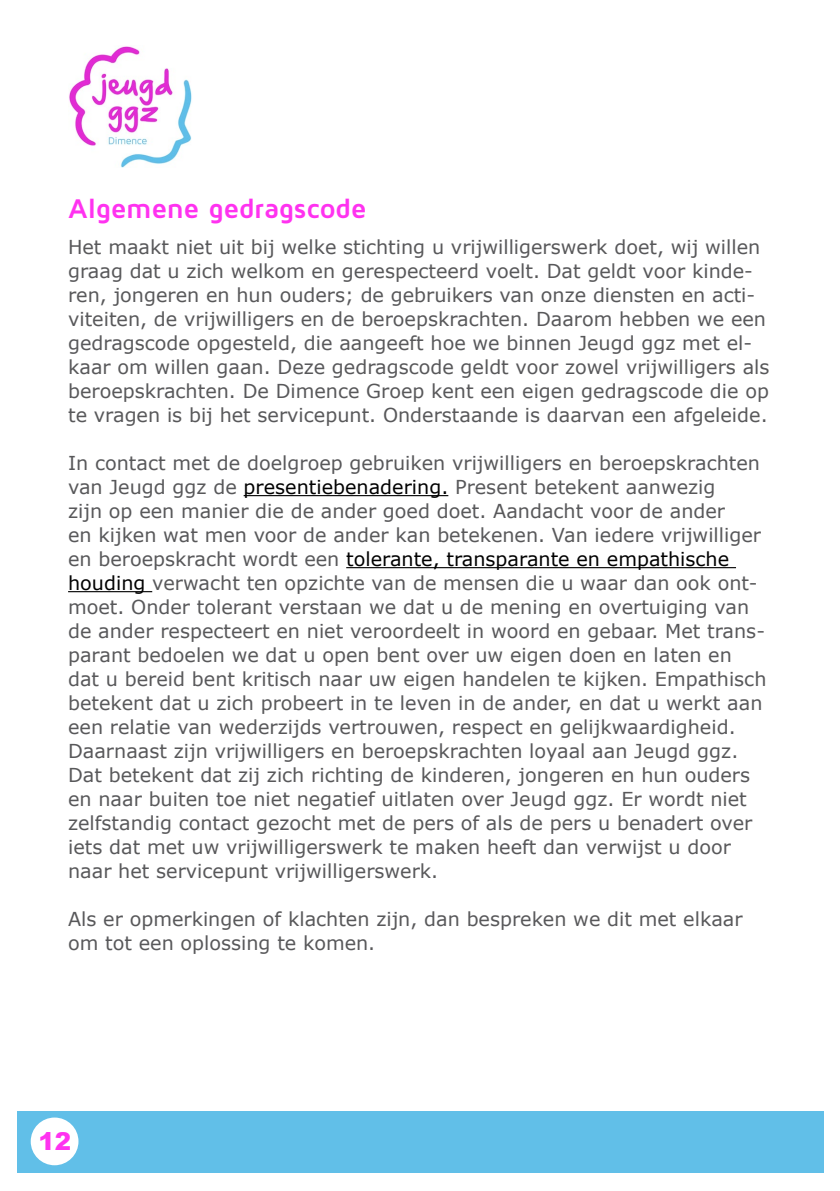
<style>
.page{position:relative;width:840px;height:1191px;background:#fff}
.page>*{position:absolute;margin:0;border:0;box-sizing:border-box;transform-origin:0 0}
.t1{font:700 28px "Maven Pro";letter-spacing:-.01em;color:#ff32f0}
.t2{font:900 24.4px "Arial";color:#ff32f0}
.t3{font:19.2px/24px "Verdana";color:#58585a}
.s1{color:#000}
</style>
<div class="page">
<hr style="left:243px;top:495px;width:205px;height:1px;background:#000">
<hr style="left:346px;top:567px;width:389px;height:1px;background:#000">
<hr style="left:68px;top:591px;width:84px;height:1px;background:#000">
<div style="left:17px;top:1110px;width:805px;height:62px;background:#61bfe8"></div>
<div style="left:31px;top:1117px;width:47px;height:48px;background:#fff;border-radius:50%"></div>
<img style="left:69px;top:46px;width:123px;height:121px">
<h1 class="t1" style="left:68px;top:190px;width:299px">Algemene gedragscode</h1>
<p class="t3" style="left:68px;top:234px;width:702px">Het maakt niet uit bij welke stichting u vrijwilligerswerk doet, wij willen graag dat u zich welkom en gerespecteerd voelt. Dat geldt voor kinde&shy;ren, jongeren en hun ouders; de gebruikers van onze diensten en acti&shy;viteiten, de vrijwilligers en de beroepskrachten. Daarom hebben we een gedragscode opgesteld, die aangeeft hoe we binnen Jeugd ggz met el&shy;kaar om willen gaan. Deze gedragscode geldt voor zowel vrijwilligers als beroepskrachten. De Dimence Groep kent een eigen gedragscode die op te vragen is bij het servicepunt. Onderstaande is daarvan een afgeleide.</p>
<p class="t3" style="left:68px;top:450px;width:699px">In contact met de doelgroep gebruiken vrijwilligers en beroepskrachten van Jeugd ggz de <span class="s1">presentiebenadering.</span> Present betekent aanwezig<br>zijn op een manier die de ander goed doet. Aandacht voor de ander<br>en kijken wat men voor de ander kan betekenen. Van iedere vrijwilliger en beroepskracht wordt een <span class="s1">tolerante, transparante en empathische houding</span> verwacht ten opzichte van de mensen die u waar dan ook ont&shy;moet. Onder tolerant verstaan we dat u de mening en overtuiging van de ander respecteert en niet veroordeelt in woord en gebaar. Met trans&shy;parant bedoelen we dat u open bent over uw eigen doen en laten en dat u bereid bent kritisch naar uw eigen handelen te kijken. Empathisch betekent dat u zich probeert in te leven in de ander, en dat u werkt aan een relatie van wederzijds vertrouwen, respect en gelijkwaardigheid.<br>Daarnaast zijn vrijwilligers en beroepskrachten loyaal aan Jeugd ggz.<br>Dat betekent dat zij zich richting de kinderen, jongeren en hun ouders en naar buiten toe niet negatief uitlaten over Jeugd ggz. Er wordt niet zelfstandig contact gezocht met de pers of als de pers u benadert over iets dat met uw vrijwilligerswerk te maken heeft dan verwijst u door naar het servicepunt vrijwilligerswerk.</p>
<p class="t3" style="left:68px;top:906px;width:675px">Als er opmerkingen of klachten zijn, dan bespreken we dit met elkaar om tot een oplossing te komen.</p>
<p class="t2" style="left:38px;top:1124px;width:34px">12</p>
</div>
